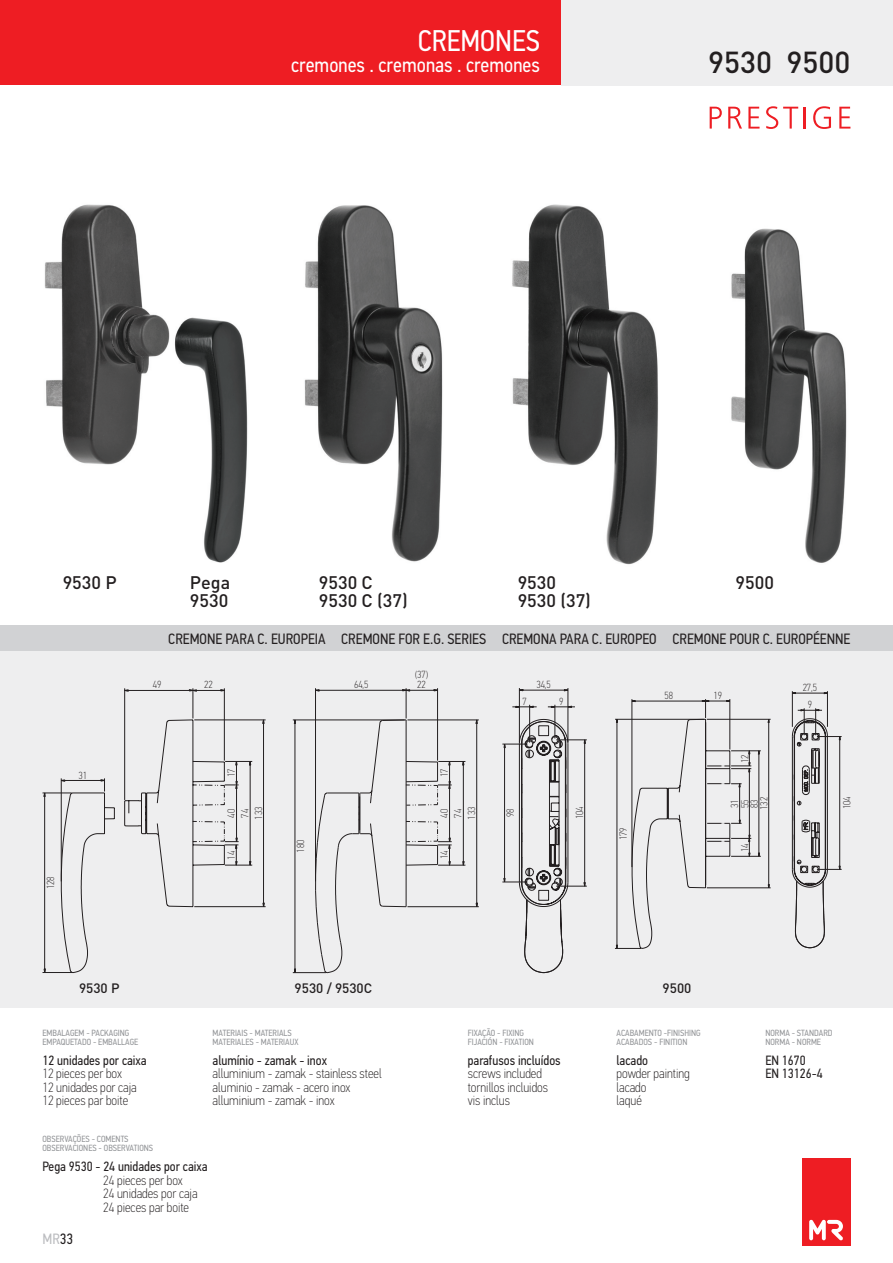
<style>
.page{position:relative;width:893px;height:1263px;background:#fff}
.page>*{position:absolute;margin:0;border:0;box-sizing:border-box;transform-origin:0 0}
.t1{font:30px "PF Din Text Cond Pro";color:#fff}
.t2{font:500 30px "DIN";color:#231f20}
.t3{font:21px "PF Din Text Cond Pro";color:#fff}
.t4{font:500 18px "DIN";color:#231f20}
.t5{font:15px "PF Din Text Cond Pro";color:#231f20}
.t6{font:15px "PF Din Text Cond Pro";color:#bcbdc0}
.t7{font:100 13.5px/13.5px "PF Din Text Cond Pro";color:#231f20}
.t8{font:13.5px "PF Din Text Cond Pro";color:#231f20}
.t9{font:500 13.5px "DIN";color:#231f20}
.t10{font:100 10.35px "PF Din Text Cond Pro";color:#231f20}
.t11{font:9px "PF Din Text Cond Pro";color:#939598}
.s1{font-weight:400}
.s2{color:#231f20}
</style>
<div class="page">
<div style="left:0;top:0;width:561px;height:85px;background:#ee1d23"></div>
<div style="left:561px;top:0;width:332px;height:85px;background:#eeeeef"></div>
<div style="left:802px;top:1159px;width:48px;height:87px;background:#ee1d23"></div>
<svg style="left:809px;top:1220px;width:34px;height:20px"></svg>
<img style="left:731px;top:228px;width:116px;height:335px">
<img style="left:304px;top:205px;width:139px;height:357px">
<img style="left:44px;top:204px;width:126px;height:261px">
<img style="left:174px;top:317px;width:74px;height:246px">
<div style="left:0;top:646px;width:893px;height:362px;background:#eeeeef"></div>
<img style="left:512px;top:204px;width:146px;height:361px">
<div style="left:0;top:625px;width:893px;height:26px;background:#d1d2d4"></div>
<hr style="left:792px;top:691px;width:1px;height:36px;background:#231f20">
<hr style="left:827px;top:691px;width:1px;height:36px;background:#231f20">
<hr style="left:792px;top:693px;width:35px;height:1px;background:#231f20">
<svg style="left:792px;top:708px;width:50px;height:241px"></svg>
<hr style="left:768px;top:719px;width:1px;height:169px;background:#231f20">
<hr style="left:759px;top:751px;width:1px;height:105px;background:#231f20">
<hr style="left:707px;top:887px;width:64px;height:1px;background:#231f20">
<hr style="left:731px;top:856px;width:30px;height:1px;background:#231f20">
<hr style="left:731px;top:750px;width:30px;height:1px;background:#231f20">
<hr style="left:707px;top:719px;width:64px;height:1px;background:#231f20">
<svg style="left:615px;top:699px;width:136px;height:250px"></svg>
<hr style="left:556px;top:886px;width:31px;height:1px;background:#231f20">
<hr style="left:519px;top:688px;width:1px;height:54px;background:#231f20">
<hr style="left:529px;top:705px;width:1px;height:38px;background:#231f20">
<hr style="left:555px;top:705px;width:1px;height:33px;background:#231f20">
<hr style="left:568px;top:688px;width:1px;height:54px;background:#231f20">
<hr style="left:584px;top:740px;width:1px;height:146px;background:#231f20">
<hr style="left:556px;top:740px;width:31px;height:1px;background:#231f20">
<svg style="left:512px;top:706px;width:25px;height:2px"></svg>
<svg style="left:548px;top:706px;width:27px;height:2px"></svg>
<hr style="left:519px;top:690px;width:49px;height:1px;background:#231f20">
<svg style="left:502px;top:719px;width:67px;height:254px"></svg>
<hr style="left:293px;top:972px;width:33px;height:1px;background:#231f20">
<hr style="left:476px;top:720px;width:1px;height:187px;background:#231f20">
<hr style="left:437px;top:688px;width:1px;height:73px;background:#231f20">
<hr style="left:407px;top:906px;width:72px;height:1px;background:#231f20">
<hr style="left:406px;top:688px;width:1px;height:30px;background:#231f20">
<hr style="left:315px;top:688px;width:1px;height:193px;background:#231f20">
<hr style="left:295px;top:720px;width:1px;height:253px;background:#231f20">
<hr style="left:407px;top:720px;width:72px;height:1px;background:#231f20">
<hr style="left:293px;top:720px;width:112px;height:1px;background:#231f20">
<hr style="left:315px;top:690px;width:123px;height:1px;background:#231f20">
<svg style="left:315px;top:719px;width:150px;height:255px"></svg>
<hr style="left:263px;top:720px;width:1px;height:187px;background:#231f20">
<hr style="left:224px;top:688px;width:1px;height:73px;background:#231f20">
<hr style="left:193px;top:688px;width:1px;height:30px;background:#231f20">
<hr style="left:194px;top:906px;width:72px;height:1px;background:#231f20">
<hr style="left:124px;top:688px;width:1px;height:112px;background:#231f20">
<hr style="left:194px;top:720px;width:72px;height:1px;background:#231f20">
<hr style="left:125px;top:690px;width:99px;height:1px;background:#231f20">
<svg style="left:43px;top:719px;width:209px;height:254px"></svg>
<svg style="left:710px;top:107px;width:12px;height:22px"></svg>
<svg style="left:728px;top:107px;width:14px;height:22px"></svg>
<svg style="left:748px;top:107px;width:12px;height:22px"></svg>
<svg style="left:766px;top:106px;width:32px;height:23px"></svg>
<hr style="left:804px;top:107px;width:2px;height:22px;background:#ee1d23">
<svg style="left:813px;top:106px;width:18px;height:23px"></svg>
<svg style="left:839px;top:107px;width:11px;height:22px"></svg>
<p class="t1" style="left:418px;top:23px;width:124px">CREMONES</p>
<p class="t3" style="left:291px;top:53px;width:250px">cremones . cremonas . cremones</p>
<p class="t2" style="left:708px;top:43px;width:144px">9530 9500</p>
<p class="t4" style="left:63px;top:571px;width:56px">9530 P</p>
<p class="t4" style="left:190px;top:571px;width:42px">Pega</p>
<p class="t4" style="left:190px;top:589px;width:40px">9530</p>
<p class="t4" style="left:319px;top:571px;width:55px">9530 C</p>
<p class="t4" style="left:319px;top:589px;width:90px">9530 C (37)</p>
<p class="t4" style="left:518px;top:571px;width:40px">9530</p>
<p class="t4" style="left:518px;top:589px;width:75px">9530 (37)</p>
<p class="t4" style="left:736px;top:571px;width:40px">9500</p>
<p class="t5" style="left:168px;top:629px;width:684px">CREMONE PARA C. EUROPEIA CREMONE FOR E.G. SERIES CREMONA PARA C. EUROPEO CREMONE POUR C. EUROPÉENNE</p>
<p class="t10" style="left:79px;top:769px;width:10px">31</p>
<p class="t10" style="left:45px;top:889px;width:14px;rotate:-90deg">128</p>
<p class="t10" style="left:153px;top:679px;width:10px">49</p>
<p class="t10" style="left:204px;top:679px;width:10px">22</p>
<p class="t10" style="left:225px;top:777px;width:10px;rotate:-90deg">17</p>
<p class="t10" style="left:253px;top:820px;width:14px;rotate:-90deg">133</p>
<p class="t10" style="left:225px;top:817px;width:10px;rotate:-90deg">40</p>
<p class="t10" style="left:239px;top:817px;width:10px;rotate:-90deg">74</p>
<p class="t10" style="left:225px;top:859px;width:10px;rotate:-90deg">14</p>
<p class="t10" style="left:295px;top:853px;width:14px;rotate:-90deg">180</p>
<p class="t10" style="left:415px;top:668px;width:15px">(37)</p>
<p class="t10" style="left:354px;top:679px;width:16px">64,5</p>
<p class="t10" style="left:417px;top:679px;width:10px">22</p>
<p class="t10" style="left:438px;top:777px;width:10px;rotate:-90deg">17</p>
<p class="t10" style="left:438px;top:817px;width:10px;rotate:-90deg">40</p>
<p class="t10" style="left:452px;top:817px;width:10px;rotate:-90deg">74</p>
<p class="t10" style="left:466px;top:820px;width:14px;rotate:-90deg">133</p>
<p class="t10" style="left:438px;top:859px;width:10px;rotate:-90deg">14</p>
<p class="t10" style="left:522px;top:696px;width:6px">7</p>
<p class="t10" style="left:536px;top:679px;width:16px">34,5</p>
<p class="t10" style="left:559px;top:696px;width:6px">9</p>
<p class="t10" style="left:504px;top:817px;width:10px;rotate:-90deg">98</p>
<p class="t10" style="left:574px;top:819px;width:14px;rotate:-90deg">104</p>
<p class="t10" style="left:617px;top:840px;width:14px;rotate:-90deg">179</p>
<p class="t10" style="left:664px;top:690px;width:10px">58</p>
<p class="t10" style="left:713px;top:690px;width:10px">19</p>
<p class="t10" style="left:739px;top:763px;width:10px;rotate:-90deg">12</p>
<p class="t10" style="left:758px;top:810px;width:14px;rotate:-90deg">132</p>
<p class="t10" style="left:729px;top:808px;width:10px;rotate:-90deg">31</p>
<p class="t10" style="left:739px;top:808px;width:10px;rotate:-90deg">55</p>
<p class="t10" style="left:748px;top:808px;width:10px;rotate:-90deg">83</p>
<p class="t10" style="left:739px;top:852px;width:10px;rotate:-90deg">14</p>
<p class="t10" style="left:803px;top:681px;width:16px">27,5</p>
<p class="t10" style="left:808px;top:699px;width:6px">9</p>
<p class="t10" style="left:841px;top:809px;width:14px;rotate:-90deg">104</p>
<p class="t9" style="left:79px;top:980px;width:42px">9530 P</p>
<p class="t9" style="left:295px;top:980px;width:79px">9530 / 9530C</p>
<p class="t9" style="left:663px;top:980px;width:30px">9500</p>
<p class="t11" style="left:213px;top:1027px;width:81px">MATERIAIS - MATERIALS</p>
<p class="t11" style="left:213px;top:1036px;width:87px">MATERIALES - MATERIAUX</p>
<p class="t11" style="left:468px;top:1027px;width:58px">FIXAÇÃO - FIXING</p>
<p class="t11" style="left:468px;top:1036px;width:68px">FIJACIÓN - FIXATION</p>
<p class="t11" style="left:617px;top:1027px;width:86px">ACABAMENTO -FINISHING</p>
<p class="t11" style="left:617px;top:1036px;width:72px">ACABADOS - FINITION</p>
<p class="t11" style="left:43px;top:1027px;width:88px">EMBALAGEM - PACKAGING</p>
<p class="t11" style="left:43px;top:1036px;width:97px">EMPAQUETADO - EMBALLAGE</p>
<p class="t8" style="left:43px;top:1052px;width:106px">12 unidades por caixa</p>
<p class="t7" style="left:43px;top:1067px;width:81px">12 pieces per box</p>
<p class="t7" style="left:43px;top:1080px;width:96px">12 unidades por caja</p>
<p class="t7" style="left:43px;top:1094px;width:87px">12 pieces par boite</p>
<p class="t11" style="left:43px;top:1134px;width:88px">OBSERVAÇÕES - COMENTS</p>
<p class="t11" style="left:43px;top:1143px;width:112px">OBSERVACIONES - OBSERVATIONS</p>
<p class="t8" style="left:213px;top:1052px;width:116px">alumínio - zamak - inox</p>
<p class="t7" style="left:213px;top:1067px;width:171px">alluminium - zamak - stainless steel</p>
<p class="t7" style="left:213px;top:1080px;width:139px">aluminio - zamak - acero inox</p>
<p class="t7" style="left:213px;top:1094px;width:124px">alluminium - zamak - inox</p>
<p class="t7" style="left:103px;top:1159px;width:106px;text-indent:-61px"><span class="s1">Pega 9530 - 24 unidades por caixa<br></span>24 pieces per box<br>24 unidades por caja<br>24 pieces par boite</p>
<p class="t6" style="left:43px;top:1230px;width:32px">MR<span class="s2">33</span></p>
<p class="t8" style="left:468px;top:1052px;width:95px">parafusos incluídos</p>
<p class="t7" style="left:468px;top:1067px;width:76px">screws included</p>
<p class="t7" style="left:468px;top:1080px;width:82px">tornillos incluidos</p>
<p class="t7" style="left:468px;top:1094px;width:44px">vis inclus</p>
<p class="t8" style="left:617px;top:1052px;width:33px">lacado</p>
<p class="t7" style="left:617px;top:1067px;width:75px">powder painting</p>
<p class="t7" style="left:617px;top:1080px;width:31px">lacado</p>
<p class="t7" style="left:617px;top:1094px;width:27px">laqué</p>
<p class="t11" style="left:765px;top:1027px;width:69px">NORMA - STANDARD</p>
<p class="t11" style="left:765px;top:1036px;width:57px">NORMA - NORME</p>
<p class="t8" style="left:765px;top:1052px;width:42px">EN 1670</p>
<p class="t8" style="left:765px;top:1065px;width:59px">EN 13126-4</p>
</div>
